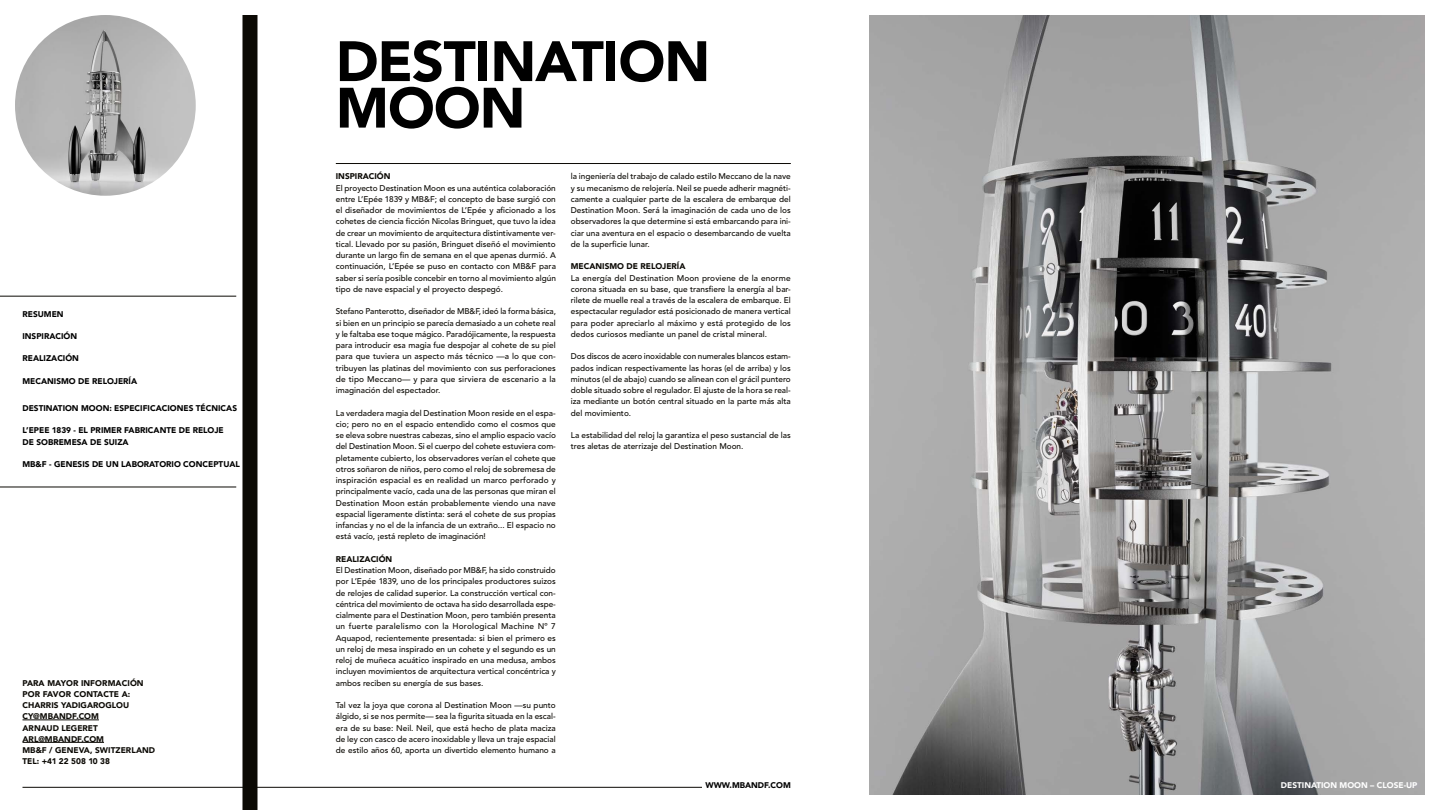
<style>
.page{position:relative;width:1440px;height:810px;background:#fff}
.page>*{position:absolute;margin:0;border:0;box-sizing:border-box;transform-origin:0 0}
.t1{font:900 56.25px/46.5px "Avenir";letter-spacing:-.015em;color:#000}
.t2{font:500 8.25px/11.2px "Avenir LT Std";color:#0b0904;text-align:justify}
.t3{font:900 8.25px/11.2px "Avenir LT Std";color:#000}
.t4{font:900 8.25px/11.2px "Avenir";color:#0b0904}
.t5{font:900 8.25px/11.2px "Avenir LT Std";color:#0b0904}
.t6{font:900 8.25px "Avenir";color:#fff}
.t7{font:900 8.25px "Avenir";color:#000}
</style>
<div class="page">
<hr style="left:22px;top:787px;width:680px;height:1px;background:#0b0904">
<hr style="left:336px;top:163px;width:455px;height:1px;background:#0b0904">
<img style="left:15px;top:15px;width:181px;height:181px;border-radius:90px">
<div style="left:242px;top:15px;width:15px;height:795px;background:#0b0904"></div>
<hr style="left:0;top:296px;width:236px;height:1px;background:#0b0904">
<hr style="left:0;top:487px;width:236px;height:1px;background:#0b0904">
<hr style="left:22px;top:720px;width:77px;height:1px;background:#0b0904">
<hr style="left:22px;top:742px;width:82px;height:1px;background:#0b0904">
<img style="left:869px;top:15px;width:556px;height:780px">
<p class="t3" style="left:22px;top:308px;width:43px">RESUMEN</p>
<p class="t3" style="left:22px;top:330px;width:56px">INSPIRACIÓN</p>
<p class="t3" style="left:22px;top:353px;width:58px">REALIZACIÓN</p>
<p class="t3" style="left:22px;top:375px;width:116px">MECANISMO DE RELOJERÍA</p>
<p class="t3" style="left:22px;top:402px;width:216px">DESTINATION MOON: ESPECIFICACIONES TÉCNICAS</p>
<p class="t3" style="left:22px;top:425px;width:203px">L’EPEE 1839 - EL PRIMER FABRICANTE DE RELOJE<br>DE SOBREMESA DE SUIZA</p>
<p class="t3" style="left:22px;top:459px;width:219px">MB&amp;F - GENESIS DE UN LABORATORIO CONCEPTUAL</p>
<p class="t5" style="left:22px;top:677px;width:123px">PARA MAYOR INFORMACIÓN<br>POR FAVOR CONTACTE A:</p>
<p class="t4" style="left:22px;top:699px;width:134px">CHARRIS YADIGAROGLOU<br>CY@MBANDF.COM<br>ARNAUD LEGERET<br>ARL@MBANDF.COM<br>MB&amp;F / GENEVA, SWITZERLAND<br>TEL: +41 22 508 10 38</p>
<h1 class="t1" style="left:336px;top:37px;width:376px">DESTINATION<br>MOON</h1>
<p class="t5" style="left:336px;top:171px;width:56px">INSPIRACIÓN</p>
<p class="t2" style="left:336px;top:182px;width:222px">El proyecto Destination Moon es una auténtica colaboración entre L’Epée 1839 y MB&amp;F; el concepto de base surgió con el diseñador de movimientos de L’Epée y aficionado a los cohetes de ciencia ficción Nicolas Bringuet, que tuvo la idea de crear un movimiento de arquitectura distintivamente ver&shy;tical. Llevado por su pasión, Bringuet diseñó el movimiento durante un largo fin de semana en el que apenas durmió. A continuación, L’Epée se puso en contacto con MB&amp;F para saber si sería posible concebir en torno al movimiento algún tipo de nave espacial y el proyecto despegó.</p>
<p class="t2" style="left:336px;top:306px;width:222px">Stefano Panterotto, diseñador de MB&amp;F, ideó la forma básica, si bien en un principio se parecía demasiado a un cohete real y le faltaba ese toque mágico. Paradójicamente, la respuesta para introducir esa magia fue despojar al cohete de su piel para que tuviera un aspecto más técnico —a lo que con&shy;tribuyen las platinas del movimiento con sus perforaciones de tipo Meccano— y para que sirviera de escenario a la imaginación del espectador.</p>
<p class="t2" style="left:336px;top:407px;width:222px">La verdadera magia del Destination Moon reside en el espa&shy;cio; pero no en el espacio entendido como el cosmos que se eleva sobre nuestras cabezas, sino el amplio espacio vacío del Destination Moon. Si el cuerpo del cohete estuviera com&shy;pletamente cubierto, los observadores verían el cohete que otros soñaron de niños, pero como el reloj de sobremesa de inspiración espacial es en realidad un marco perforado y principalmente vacío, cada una de las personas que miran el Destination Moon están probablemente viendo una nave espacial ligeramente distinta: será el cohete de sus propias infancias y no el de la infancia de un extraño... El espacio no está vacío, ¡está repleto de imaginación!</p>
<p class="t5" style="left:336px;top:553px;width:58px">REALIZACIÓN</p>
<p class="t2" style="left:336px;top:565px;width:222px">El Destination Moon, diseñado por MB&amp;F, ha sido construido por L’Epée 1839, uno de los principales productores suizos de relojes de calidad superior. La construcción vertical con&shy;céntrica del movimiento de octava ha sido desarrollada espe&shy;cialmente para el Destination Moon, pero también presenta un fuerte paralelismo con la Horological Machine Nº 7<br>Aquapod, recientemente presentada: si bien el primero es un reloj de mesa inspirado en un cohete y el segundo es un reloj de muñeca acuático inspirado en una medusa, ambos incluyen movimientos de arquitectura vertical concéntrica y ambos reciben su energía de sus bases.</p>
<p class="t2" style="left:336px;top:700px;width:222px">Tal vez la joya que corona al Destination Moon —su punto álgido, si se nos permite— sea la figurita situada en la escal&shy;era de su base: Neil. Neil, que está hecho de plata maciza de ley con casco de acero inoxidable y lleva un traje espacial de estilo años 60, aporta un divertido elemento humano a</p>
<p class="t2" style="left:571px;top:171px;width:222px">la ingeniería del trabajo de calado estilo Meccano de la nave y su mecanismo de relojería. Neil se puede adherir magnéti&shy;camente a cualquier parte de la escalera de embarque del Destination Moon. Será la imaginación de cada uno de los observadores la que determine si está embarcando para ini&shy;ciar una aventura en el espacio o desembarcando de vuelta de la superficie lunar.</p>
<p class="t5" style="left:571px;top:261px;width:116px">MECANISMO DE RELOJERÍA</p>
<p class="t2" style="left:571px;top:272px;width:222px">La energía del Destination Moon proviene de la enorme corona situada en su base, que transfiere la energía al bar&shy;rilete de muelle real a través de la escalera de embarque. El espectacular regulador está posicionado de manera vertical para poder apreciarlo al máximo y está protegido de los dedos curiosos mediante un panel de cristal mineral.</p>
<p class="t2" style="left:571px;top:351px;width:222px">Dos discos de acero inoxidable con numerales blancos estam&shy;pados indican respectivamente las horas (el de arriba) y los minutos (el de abajo) cuando se alinean con el grácil puntero doble situado sobre el regulador. El ajuste de la hora se real&shy;iza mediante un botón central situado en la parte más alta del movimiento.</p>
<p class="t2" style="left:571px;top:430px;width:221px">La estabilidad del reloj la garantiza el peso sustancial de las tres aletas de aterrizaje del Destination Moon.</p>
<p class="t7" style="left:705px;top:778px;width:87px">WWW.MBANDF.COM</p>
<p class="t6" style="left:1281px;top:778px;width:138px">DESTINATION MOON – CLOSE-UP</p>
</div>
